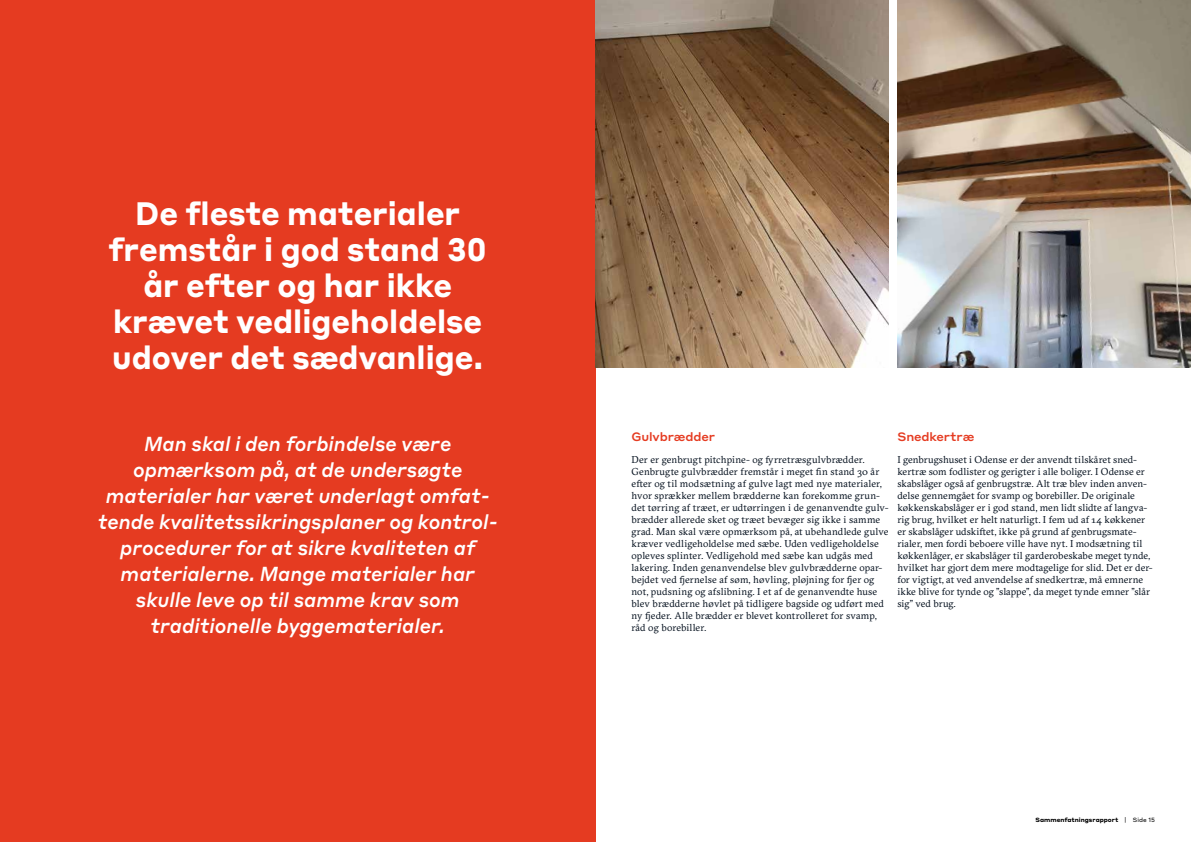
<style>
.page{position:relative;width:1191px;height:842px;background:#fff}
.page>*{position:absolute;margin:0;border:0;box-sizing:border-box;transform-origin:0 0}
.t1{font:700 32px/36px "Styrene A";color:#fff;text-align:center;scale:.92 1}
.t2{font:italic 500 20px/26px "Styrene A";color:#fff;text-align:center;scale:.92 1}
.t3{font:500 12px "Styrene A";letter-spacing:-.01em;color:#e53b21}
.t4{font:10px/12px "GT Sectra";letter-spacing:.01em;color:#010d1b}
.t5{font:700 6px "Styrene A";color:#000}
.s1{font-weight:400}
</style>
<div class="page">
<div style="left:0;top:0;width:595px;height:842px;background:#e53b21"></div>
<img style="left:595px;top:0;width:293px;height:368px">
<img style="left:897px;top:0;width:294px;height:368px">
<h1 class="t1" style="left:108px;top:193px;width:413px">De fleste materialer fremstår i god stand 30 år efter og har ikke krævet vedligeholdelse udover det sædvanlige.</h1>
<p class="t2" style="left:98px;top:429px;width:436px">Man skal i den forbindelse være opmærksom på, at de undersøgte materialer har været underlagt omfat&shy;tende kvalitetssikringsplaner og kontrol&shy;procedurer for at sikre kvaliteten af materialerne. Mange materialer har skulle leve op til samme krav som traditionelle byggematerialer.</p>
<p class="t3" style="left:631px;top:427px;width:85px">Gulvbrædder</p>
<p class="t4" style="left:631px;top:454px;width:259px">Der er genbrugt pitchpine- og fyrretræsgulvbrædder.<br>Genbrugte gulvbrædder fremstår i meget fin stand 30 år efter og til modsætning af gulve lagt med nye materialer, hvor sprækker mellem brædderne kan forekomme grun&shy;det tørring af træet, er udtørringen i de genanvendte gulv&shy;brædder allerede sket og træet bevæger sig ikke i samme grad. Man skal være opmærksom på, at ubehandlede gulve kræver vedligeholdelse med sæbe. Uden vedligeholdelse opleves splinter. Vedligehold med sæbe kan udgås med lakering. Inden genanvendelse blev gulvbrædderne opar&shy;bejdet ved fjernelse af søm, høvling, pløjning for fjer og not, pudsning og afslibning. I et af de genanvendte huse blev brædderne høvlet på tidligere bagside og udført med ny fjeder. Alle brædder er blevet kontrolleret for svamp, råd og borebiller.</p>
<p class="t3" style="left:897px;top:427px;width:78px">Snedkertræ</p>
<p class="t4" style="left:897px;top:454px;width:257px">I genbrugshuset i Odense er der anvendt tilskåret sned&shy;kertræ som fodlister og gerigter i alle boliger. I Odense er skabslåger også af genbrugstræ. Alt træ blev inden anven&shy;delse gennemgået for svamp og borebiller. De originale køkkenskabslåger er i god stand, men lidt slidte af langva&shy;rig brug, hvilket er helt naturligt. I fem ud af 14 køkkener er skabslåger udskiftet, ikke på grund af genbrugsmate&shy;rialer, men fordi beboere ville have nyt. I modsætning til køkkenlåger, er skabslåger til garderobeskabe meget tynde, hvilket har gjort dem mere modtagelige for slid. Det er der&shy;for vigtigt, at ved anvendelse af snedkertræ, må emnerne ikke blive for tynde og ”slappe”, da meget tynde emner ”slår sig” ved brug.</p>
<p class="t5" style="left:1035px;top:814px;width:121px">Sammenfatningsrapport <span class="s1">| Side 15</span></p>
</div>
